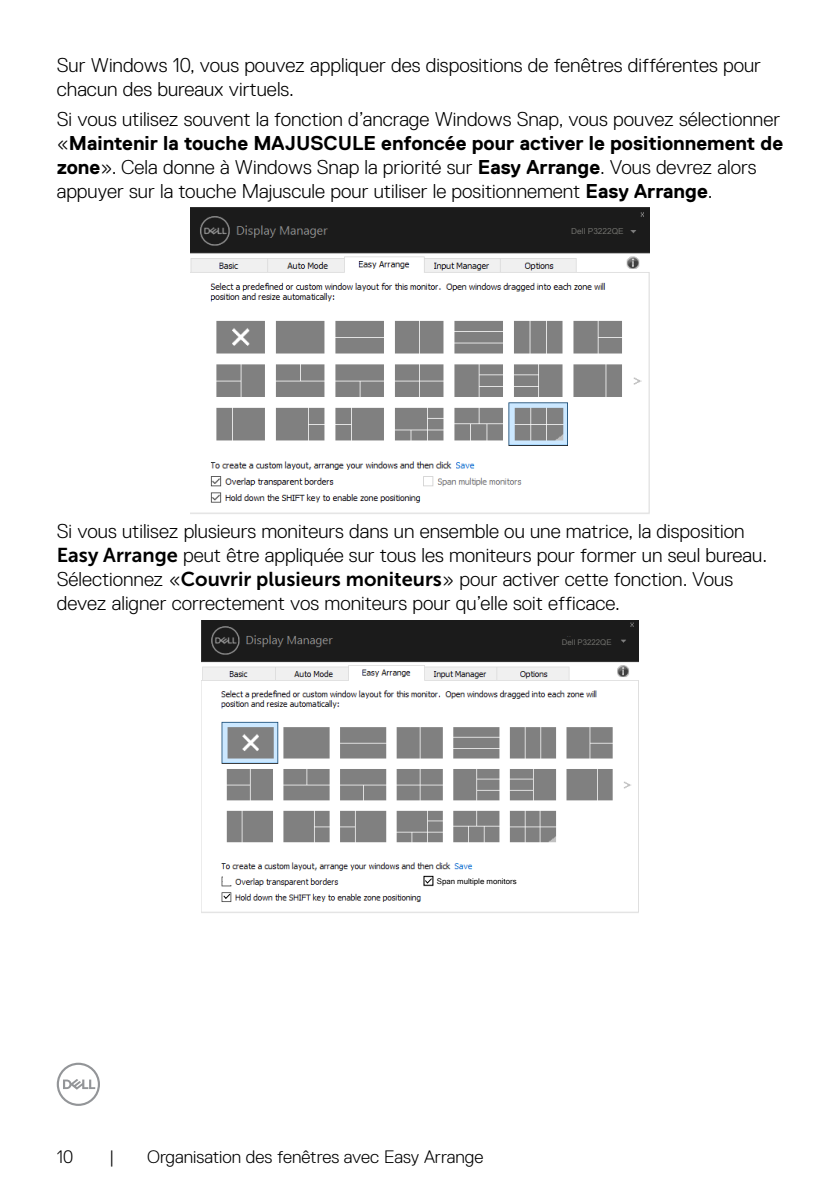
<style>
.page{position:relative;width:840px;height:1191px;background:#fff}
.page>*{position:absolute;margin:0;border:0;box-sizing:border-box;transform-origin:0 0}
.t1{font:300 20px/24px "Dell Replica";color:#000}
.t2{font:300 18px "Dell Replica";color:#000}
.t3{font:8.2px "Microsoft Sans Serif";color:#6f6f6b}
.t4{font:7.8px "Microsoft Sans Serif";color:#000}
.t5{font:7.8px "Microsoft Sans Serif";color:#6f6f6b}
.s1{font-weight:700}
.s2{font-family:"Museo Sans For Dell 700";font-weight:400}
</style>
<div class="page">
<svg style="left:57px;top:1062px;width:43px;height:44px"></svg>
<img style="left:190px;top:207px;width:459px;height:307px">
<div style="left:558px;top:226px;width:68px;height:11px;background:#1b1b1b"></div>
<img style="left:201px;top:620px;width:437px;height:293px">
<div style="left:435px;top:876px;width:83px;height:10px;background:#fff"></div>
<div style="left:423px;top:876px;width:10px;height:9px;border:1px solid #000"></div>
<svg style="left:424px;top:878px;width:8px;height:5px"></svg>
<div style="left:223px;top:876px;width:8px;height:9px;background:#fff"></div>
<svg style="left:223px;top:893px;width:8px;height:6px"></svg>
<div style="left:549px;top:637px;width:65px;height:11px;background:#1b1b1b"></div>
<p class="t1" style="left:57px;top:53px;width:705px">Sur Windows 10, vous pouvez appliquer des dispositions de fenêtres différentes pour chacun des bureaux virtuels.</p>
<p class="t1" style="left:57px;top:107px;width:727px">Si vous utilisez souvent la fonction d’ancrage Windows Snap, vous pouvez sélectionner «<span class="s1">Maintenir la touche MAJUSCULE enfoncée pour activer le positionnement de zone</span>». Cela donne à Windows Snap la priorité sur <span class="s1">Easy Arrange</span>. Vous devrez alors appuyer sur la touche Majuscule pour utiliser le positionnement <span class="s1">Easy Arrange</span>.</p>
<p class="t3" style="left:571px;top:226px;width:54px">Dell P3222QE</p>
<p class="t1" style="left:57px;top:519px;width:711px">Si vous utilisez plusieurs moniteurs dans un ensemble ou une matrice, la disposition <span class="s2">Easy Arrange</span> peut être appliquée sur tous les moniteurs pour former un seul bureau.<br>Sélectionnez «<span class="s2">Couvrir plusieurs moniteurs</span>» pour activer cette fonction. Vous devez aligner correctement vos moniteurs pour qu’elle soit efficace.</p>
<p class="t5" style="left:561px;top:637px;width:51px">Dell P3222QE</p>
<p class="t4" style="left:436px;top:876px;width:81px">Span multiple monitors</p>
<p class="t2" style="left:57px;top:1146px;width:18px">10</p>
<p class="t2" style="left:109px;top:1146px;width:7px">|</p>
<p class="t2" style="left:147px;top:1146px;width:338px">Organisation des fenêtres avec Easy Arrange</p>
</div>
